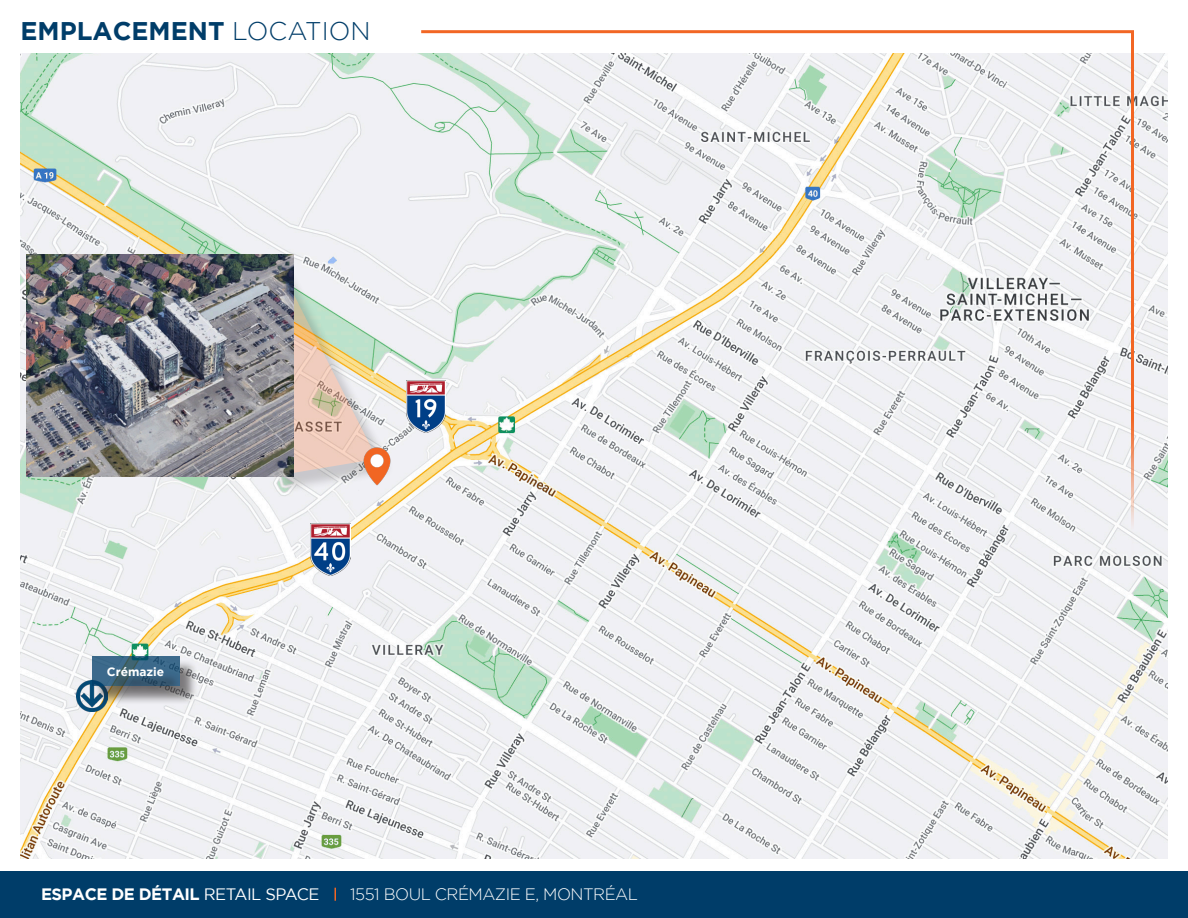
<style>
.page{position:relative;width:1188px;height:918px;background:#fff}
.page>*{position:absolute;margin:0;border:0;box-sizing:border-box;transform-origin:0 0}
.t1{font:700 25.5px "Gotham";color:#003d69}
.t2{font:300 16.5px "Gotham";letter-spacing:-.03em;color:#fff}
.t3{font:700 16.5px "Gotham";letter-spacing:-.03em;color:#fff}
.t4{font:700 12px "Gotham";color:#fff}
.s1{font-weight:300}
.s2{font-weight:400}
</style>
<div class="page">
<div style="left:0;top:872px;width:1188px;height:46px;background:#003d69"></div>
<img style="left:20px;top:54px;width:1148px;height:805px">
<svg style="left:420px;top:30px;width:716px;height:531px"></svg>
<div style="left:276px;top:258px;width:119px;height:236px;background:#231f20;opacity:.75"></div>
<svg style="left:294px;top:254px;width:83px;height:222px"></svg>
<img style="left:353px;top:447px;width:48px;height:48px">
<img style="left:406px;top:380px;width:39px;height:53px">
<img style="left:311px;top:523px;width:39px;height:53px">
<img style="left:76px;top:680px;width:32px;height:32px">
<div style="left:94px;top:659px;width:104px;height:46px;background:#231f20;opacity:.75"></div>
<svg style="left:92px;top:657px;width:87px;height:29px"></svg>
<div style="left:110px;top:670px;width:72px;height:24px;background:#231f20;opacity:.75"></div>
<svg style="left:334px;top:888px;width:2px;height:13px"></svg>
<img style="left:26px;top:254px;width:268px;height:222px">
<p class="t1" style="left:21px;top:16px;width:352px">EMPLACEMENT <span class="s1">LOCATION</span></p>
<p class="t4" style="left:107px;top:665px;width:59px">Crémazie</p>
<p class="t3" style="left:41px;top:884px;width:280px">ESPACE DE DÉTAIL <span class="s2">RETAIL SPACE</span></p>
<p class="t2" style="left:350px;top:885px;width:289px">1551 BOUL CRÉMAZIE E, MONTRÉAL</p>
</div>
